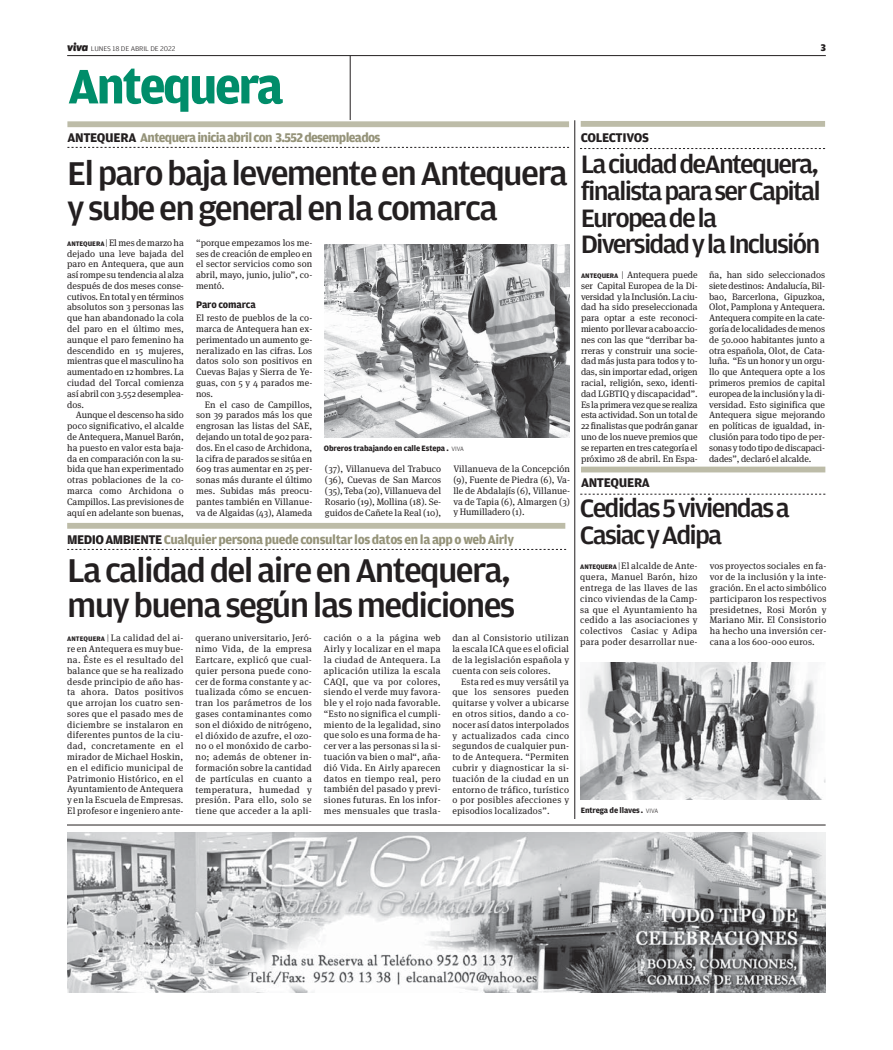
<style>
.page{position:relative;width:893px;height:1050px;background:#fff}
.page>*{position:absolute;margin:0;border:0;box-sizing:border-box;transform-origin:0 0}
.t1{font:700 51.45px "Amplitude";letter-spacing:-.05em;color:#008d6a}
.t2{font:500 34.95px/35px "Amplitude";letter-spacing:-.045em;color:#231f20;scale:1.05 1}
.t3{font:500 26.7px/26.7px "Amplitude";letter-spacing:-.065em;color:#231f20;scale:1.05 1}
.t4{font:700 13.35px "Amplitude";letter-spacing:-.03em;color:#959379}
.t5{font:700 13.35px "Amplitude";letter-spacing:-.05em;color:#959379}
.t6{font:700 13.35px "Amplitude";letter-spacing:-.025em;color:#231f20}
.t7{font:700 10.35px "Amplitude";letter-spacing:-.015em;color:#231f20}
.t8{font:900 10.35px "Amplitude";color:#231f20}
.t9{font:9.3px/10.8px "Meta Serif OT";letter-spacing:.01em;color:#231f20;text-align:justify}
.t10{font:700 8.25px "Amplitude";letter-spacing:-.015em;color:#231f20}
.t11{font:300 7.2px "Amplitude";letter-spacing:-.01em;color:#231f20;scale:1.1 1}
.s1{font-family:"Apex New";font-weight:800;font-style:italic;font-size:11.25px}
.s2{color:#231f20}
.s3{font-family:"Amplitude";font-weight:700;font-size:7.05px}
.s4{font-family:"Amplitude";font-weight:300}
.s5{font-weight:300;font-size:6.75px}
</style>
<div class="page">
<hr style="left:67px;top:55px;width:758px;height:1px;background:#231f20">
<hr style="left:350px;top:56px;width:1px;height:64px;background:#231f20">
<div style="left:67px;top:121px;width:502px;height:6px;background:#bdbca8"></div>
<svg style="left:67px;top:147px;width:502px;height:1px"></svg>
<div style="left:580px;top:121px;width:245px;height:6px;background:#bdbca8"></div>
<svg style="left:580px;top:148px;width:245px;height:1px"></svg>
<img style="left:324px;top:245px;width:245px;height:193px">
<div style="left:67px;top:523px;width:498px;height:6px;background:#bdbca8"></div>
<svg style="left:67px;top:549px;width:499px;height:1px"></svg>
<div style="left:581px;top:467px;width:244px;height:5px;background:#bdbca8"></div>
<svg style="left:580px;top:494px;width:245px;height:1px"></svg>
<hr style="left:574px;top:120px;width:1px;height:877px;background:#231f20">
<div style="left:67px;top:819px;width:758px;height:187px;background:#fff"></div>
<img style="left:67px;top:832px;width:758px;height:161px">
<img style="left:580px;top:662px;width:245px;height:138px">
<hr style="left:67px;top:825px;width:758px;height:1px;background:#231f20">
<p class="t11" style="left:67px;top:46px;width:100px"><span class="s1">viva</span> LUNES 18 DE ABRIL DE 2022</p>
<p class="t8" style="left:820px;top:42px;width:7px">3</p>
<h1 class="t1" style="left:68px;top:67px;width:217px">Antequera</h1>
<h3 class="t5" style="left:67px;top:132px;width:314px"><span class="s2">ANTEQUERA</span> Antequera inicia abril con 3.552 desempleados</h3>
<h3 class="t6" style="left:580px;top:132px;width:70px">COLECTIVOS</h3>
<h2 class="t2" style="left:67px;top:158px;width:478px">El paro baja levemente en Antequera y sube en general en la comarca</h2>
<p class="t9" style="left:67px;top:238px;width:118px"><span class="s3">ANTEQUERA</span> <span class="s4">|</span> El mes de marzo ha dejado una leve bajada del paro en Antequera, que aun así rompe su tendencia al alza después de dos meses conse&shy;cutivos. En total y en términos absolutos son 3 personas las que han abandonado la cola del paro en el último mes, aunque el paro femenino ha descendido en 15 mujeres, mientras que el masculino ha aumentado en 12 hombres. La ciudad del Torcal comienza así abril con 3.552 desemplea&shy;dos.</p>
<p class="t9" style="left:67px;top:410px;width:118px;text-indent:9px">Aunque el descenso ha sido poco significativo, el alcalde de Antequera, Manuel Barón, ha puesto en valor esta baja&shy;da en comparación con la su&shy;bida que han experimentado otras poblaciones de la co&shy;marca como Archidona o Campillos. Las previsiones de aquí en adelante son buenas,</p>
<p class="t9" style="left:196px;top:238px;width:118px">“porque empezamos los me&shy;ses de creación de empleo en el sector servicios como son abril, mayo, junio, julio”, co&shy;mentó.</p>
<p class="t7" style="left:196px;top:301px;width:61px">Paro comarca</p>
<p class="t9" style="left:196px;top:313px;width:118px">El resto de pueblos de la co&shy;marca de Antequera han ex&shy;perimentado un aumento ge&shy;neralizado en las cifras. Los datos solo son positivos en Cuevas Bajas y Sierra de Ye&shy;guas, con 5 y 4 parados me&shy;nos.</p>
<p class="t9" style="left:196px;top:399px;width:118px;text-indent:9px">En el caso de Campillos, son 39 parados más los que engrosan las listas del SAE, dejando un total de 902 para&shy;dos. En el caso de Archidona, la cifra de parados se sitúa en 609 tras aumentar en 25 per&shy;sonas más durante el último mes. Subidas más preocu&shy;pantes también en Villanue&shy;va de Algaidas (43), Alameda</p>
<p class="t10" style="left:324px;top:445px;width:141px">Obreros trabajando en calle Estepa . <span class="s5">VIVA</span></p>
<p class="t9" style="left:325px;top:464px;width:118px">(37), Villanueva del Trabuco (36), Cuevas de San Marcos (35), Teba (20), Villanueva del Rosario (19), Mollina (18). Se&shy;guidos de Cañete la Real (10),</p>
<p class="t9" style="left:453px;top:464px;width:118px">Villanueva de la Concepción (9), Fuente de Piedra (6), Va&shy;lle de Abdalajís (6), Villanue&shy;va de Tapia (6), Almargen (3) y Humilladero (1).</p>
<h3 class="t4" style="left:67px;top:534px;width:448px"><span class="s2">MEDIO AMBIENTE</span> Cualquier persona puede consultar los datos en la app o web Airly</h3>
<h2 class="t2" style="left:67px;top:555px;width:428px">La calidad del aire en Antequera, muy buena según las mediciones</h2>
<p class="t9" style="left:67px;top:633px;width:118px"><span class="s3">ANTEQUERA</span> <span class="s4">|</span> La calidad del ai&shy;re en Antequera es muy bue&shy;na. Éste es el resultado del balance que se ha realizado desde principio de año has&shy;ta ahora. Datos positivos que arrojan los cuatro sen&shy;sores que el pasado mes de diciembre se instalaron en diferentes puntos de la ciu&shy;dad, concretamente en el mirador de Michael Hoskin, en el edificio municipal de Patrimonio Histórico, en el Ayuntamiento de Antequera y en la Escuela de Empresas.<br>El profesor e ingeniero ante-</p>
<p class="t9" style="left:195px;top:633px;width:118px">querano universitario, Jeró&shy;nimo Vida, de la empresa Eartcare, explicó que cual&shy;quier persona puede cono&shy;cer de forma constante y ac&shy;tualizada cómo se encuen&shy;tran los parámetros de los gases contaminantes como son el dióxido de nitrógeno, el dióxido de azufre, el ozo&shy;no o el monóxido de carbo&shy;no; además de obtener in&shy;formación sobre la cantidad de partículas en cuanto a temperatura, humedad y presión. Para ello, solo se tiene que acceder a la apli-</p>
<p class="t9" style="left:324px;top:633px;width:118px">cación o a la página web Airly y localizar en el mapa la ciudad de Antequera. La aplicación utiliza la escala CAQI, que va por colores, siendo el verde muy favora&shy;ble y el rojo nada favorable. “Esto no significa el cumpli&shy;miento de la legalidad, sino que solo es una forma de ha&shy;cer ver a las personas si la si&shy;tuación va bien o mal“, aña&shy;dió Vida. En Airly aparecen datos en tiempo real, pero también del pasado y previ&shy;siones futuras. En los infor&shy;mes mensuales que trasla-</p>
<p class="t9" style="left:452px;top:633px;width:118px">dan al Consistorio utilizan la escala ICA que es el oficial de la legislación española y cuenta con seis colores.</p>
<p class="t9" style="left:452px;top:676px;width:118px;text-indent:9px">Esta red es muy versátil ya que los sensores pueden quitarse y volver a ubicarse en otros sitios, dando a co&shy;nocer así datos interpolados y actualizados cada cinco segundos de cualquier pun&shy;to de Antequera. “Permiten cubrir y diagnosticar la si&shy;tuación de la ciudad en un entorno de tráfico, turístico o por posibles afecciones y episodios localizados”.</p>
<h3 class="t3" style="left:580px;top:152px;width:230px">La ciudad deAntequera, finalista para ser Capital<br>Europea de la<br>Diversidad y la Inclusión</h3>
<p class="t9" style="left:709px;top:270px;width:117px">ña, han sido seleccionados siete destinos: Andalucía, Bil&shy;bao, Barcerlona, Gipuzkoa, Olot, Pamplona y Antequera.<br>Antequera compite en la cate&shy;goría de localidades de menos de 50.000 habitantes junto a otra española, Olot, de Cata&shy;luña. “Es un honor y un orgu&shy;llo que Antequera opte a los primeros premios de capital europea de la inclusión y la di&shy;versidad. Esto siginifica que Antequera sigue mejorando en políticas de igualdad, in&shy;clusión para todo tipo de per&shy;sonas y todo tipo de discapaci&shy;dades”, declaró el alcalde.</p>
<p class="t9" style="left:581px;top:270px;width:118px"><span class="s3">ANTEQUERA</span> <span class="s4">|</span> Antequera puede ser Capital Europea de la Di&shy;versidad y la Inclusión. La ciu&shy;dad ha sido preseleccionada para optar a este reconoci&shy;miento por llevar a cabo accio&shy;nes con las que “derribar ba&shy;rreras y construir una socie&shy;dad más justa para todos y to&shy;das, sin importar edad, origen racial, religión, sexo, identi&shy;dad LGBTIQ y discapacidad”.<br>Es la primera vez que se realiza esta actividad. Son un total de 22 finalistas que podrán ganar uno de los nueve premios que se reparten en tres categoría el próximo 28 de abril. En Espa-</p>
<h3 class="t6" style="left:581px;top:478px;width:70px">ANTEQUERA</h3>
<h3 class="t3" style="left:580px;top:496px;width:202px">Cedidas 5 viviendas a<br>Casiac y Adipa</h3>
<p class="t9" style="left:709px;top:561px;width:118px">vos proyectos sociales en fa&shy;vor de la inclusión y la inte&shy;gración. En el acto simbólico participaron los respectivos presidetnes, Rosi Morón y Mariano Mir. El Consistorio ha hecho una inversión cer&shy;cana a los 600-000 euros.</p>
<p class="t9" style="left:580px;top:561px;width:119px"><span class="s3">ANTEQUERA</span> <span class="s4">|</span> El alcalde de Ante&shy;quera, Manuel Barón, hizo entrega de las llaves de las cinco viviendas de la Camp&shy;sa que el Ayuntamiento ha cedido a las asociaciones y colectivos Casiac y Adipa para poder desarrollar nue-</p>
<p class="t10" style="left:580px;top:807px;width:79px">Entrega de llaves . <span class="s5">VIVA</span></p>
</div>
